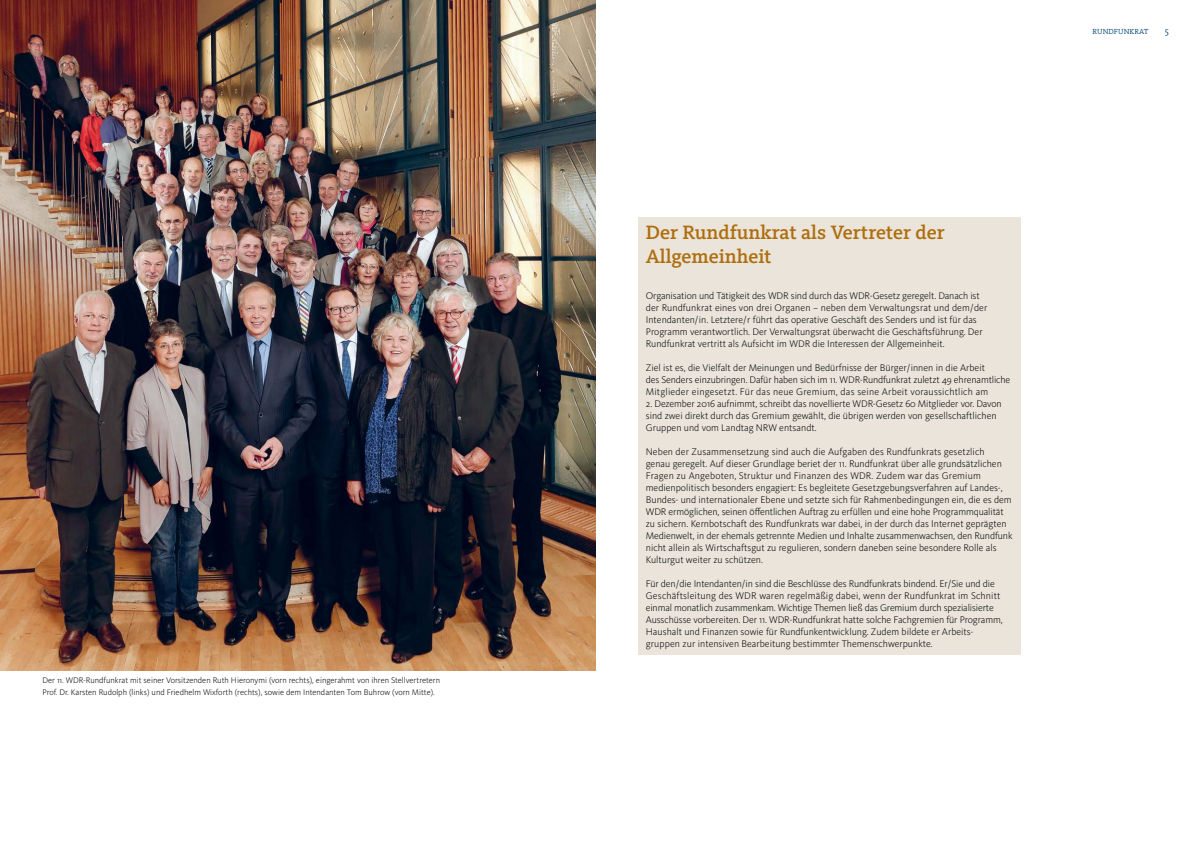
<style>
.page{position:relative;width:1191px;height:842px;background:#fff}
.page>*{position:absolute;margin:0;border:0;box-sizing:border-box;transform-origin:0 0}
.t1{font:500 20px/24px "WDR Slab";color:#ae6e0d}
.t2{font:300 10px/12px "WDR Sans";color:#000}
.t3{font:9.5px "WDR Slab";color:#004773}
.t4{font:300 8.5px/12px "WDR Sans";color:#000}
.t5{font:7.6px "WDR Slab";letter-spacing:.01em;color:#004773}
</style>
<div class="page">
<img style="left:0;top:0;width:595px;height:671px">
<div style="left:638px;top:218px;width:382px;height:437px;background:#eae4db"></div>
<p class="t4" style="left:43px;top:674px;width:399px">Der 11. WDR-Rundfunkrat mit seiner Vorsitzenden Ruth Hieronymi (vorn rechts), eingerahmt von ihren Stellvertretern<br>Prof. Dr. Karsten Rudolph (links) und Friedhelm Wixforth (rechts), sowie dem Intendanten Tom Buhrow (vorn Mitte).</p>
<h1 class="t1" style="left:646px;top:220px;width:300px">Der Rundfunkrat als Vertreter der<br>Allgemeinheit</h1>
<p class="t2" style="left:646px;top:290px;width:343px">Organisation und Tätigkeit des WDR sind durch das WDR-Gesetz geregelt. Danach ist der Rundfunkrat eines von drei Organen – neben dem Verwaltungsrat und dem/der Intendanten/in. Letztere/r führt das operative Geschäft des Senders und ist für das Programm verantwortlich. Der Verwaltungsrat überwacht die Geschäftsführung. Der Rundfunkrat vertritt als Aufsicht im WDR die Interessen der Allgemeinheit.</p>
<p class="t2" style="left:646px;top:362px;width:366px">Ziel ist es, die Vielfalt der Meinungen und Bedürfnisse der Bürger/innen in die Arbeit<br>des Senders einzubringen. Dafür haben sich im 11. WDR-Rundfunkrat zuletzt 49 ehrenamtliche<br>Mitglieder eingesetzt. Für das neue Gremium, das seine Arbeit voraussichtlich am</p>
<p class="t2" style="left:646px;top:398px;width:357px">2. Dezember 2016 aufnimmt, schreibt das novellierte WDR-Gesetz 60 Mitglieder vor. Davon sind zwei direkt durch das Gremium gewählt, die übrigen werden von gesellschaftlichen<br>Gruppen und vom Landtag NRW entsandt.</p>
<p class="t2" style="left:646px;top:446px;width:368px">Neben der Zusammensetzung sind auch die Aufgaben des Rundfunkrats gesetzlich<br>genau geregelt. Auf dieser Grundlage beriet der 11. Rundfunkrat über alle grundsätzlichen Fragen zu Angeboten, Struktur und Finanzen des WDR. Zudem war das Gremium medienpolitisch besonders engagiert: Es begleitete Gesetzgebungsverfahren auf Landes-, Bundes- und internationaler Ebene und setzte sich für Rahmenbedingungen ein, die es dem WDR ermöglichen, seinen öffentlichen Auftrag zu erfüllen und eine hohe Programmqualität zu sichern. Kernbotschaft des Rundfunkrats war dabei, in der durch das Internet geprägten Medienwelt, in der ehemals getrennte Medien und Inhalte zusammenwachsen, den Rundfunk nicht allein als Wirtschaftsgut zu regulieren, sondern daneben seine besondere Rolle als Kulturgut weiter zu schützen.</p>
<p class="t2" style="left:646px;top:578px;width:358px">Für den/die Intendanten/in sind die Beschlüsse des Rundfunkrats bindend. Er/Sie und die Geschäftsleitung des WDR waren regelmäßig dabei, wenn der Rundfunkrat im Schnitt einmal monatlich zusammenkam. Wichtige Themen ließ das Gremium durch spezialisierte Ausschüsse vorbereiten. Der 11. WDR-Rundfunkrat hatte solche Fachgremien für Programm, Haushalt und Finanzen sowie für Rundfunkentwicklung. Zudem bildete er Arbeits&shy;gruppen zur intensiven Bearbeitung bestimmter Themenschwerpunkte.</p>
<p class="t5" style="left:1092px;top:27px;width:57px">RUNDFUNKRAT</p>
<p class="t3" style="left:1164px;top:25px;width:6px">5</p>
</div>
